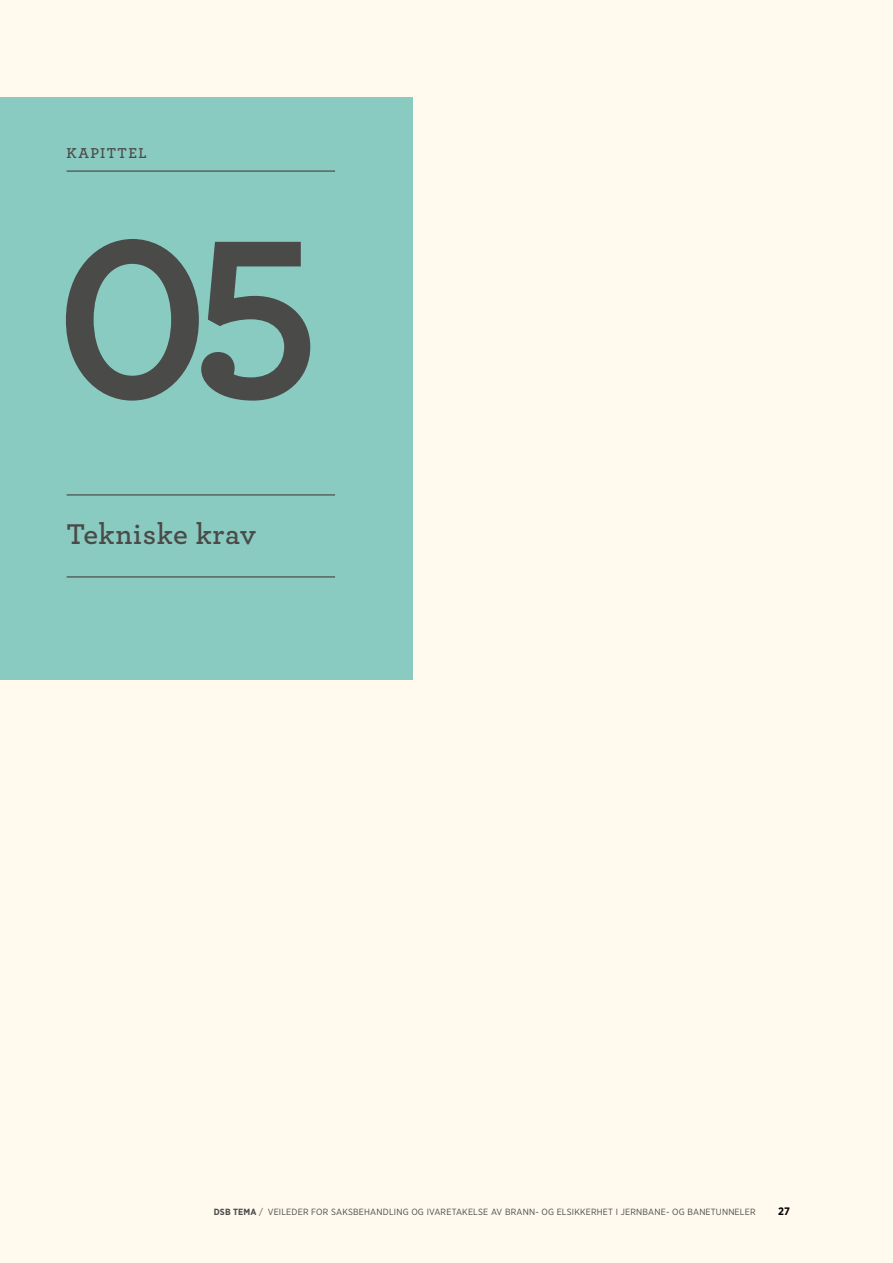
<style>
.page{position:relative;width:893px;height:1263px;background:#fffaed}
.page>*{position:absolute;margin:0;border:0;box-sizing:border-box;transform-origin:0 0}
.t1{font:700 237px "Archer";color:#4a4a49}
.t2{font:600 30px "Archer";letter-spacing:.015em;color:#4a4a49}
.t3{font:600 15px "Archer";letter-spacing:.09em;color:#4a4a49}
.t4{font:700 10.8px "Gotham Narrow";color:#000}
.t5{font:9px "Gotham Narrow";letter-spacing:.02em;color:#4a4a49}
.s1{font-weight:700}
</style>
<div class="page">
<div style="left:0;top:97px;width:412px;height:583px;background:#8acbc1"></div>
<hr style="left:67px;top:170px;width:268px;height:2px;background:#4a4a49">
<hr style="left:67px;top:494px;width:268px;height:1px;background:#4a4a49">
<hr style="left:67px;top:576px;width:268px;height:1px;background:#4a4a49">
<h3 class="t3" style="left:67px;top:141px;width:82px">KAPITTEL</h3>
<h1 class="t1" style="left:54px;top:132px;width:266px">05</h1>
<h2 class="t2" style="left:67px;top:512px;width:191px">Tekniske krav</h2>
<p class="t5" style="left:214px;top:1206px;width:543px"><span class="s1">DSB TEMA</span> / VEILEDER FOR SAKSBEHANDLING OG IVARETAKELSE AV BRANN- OG ELSIKKERHET I JERNBANE- OG BANETUNNELER</p>
<p class="t4" style="left:778px;top:1204px;width:13px">27</p>
</div>
